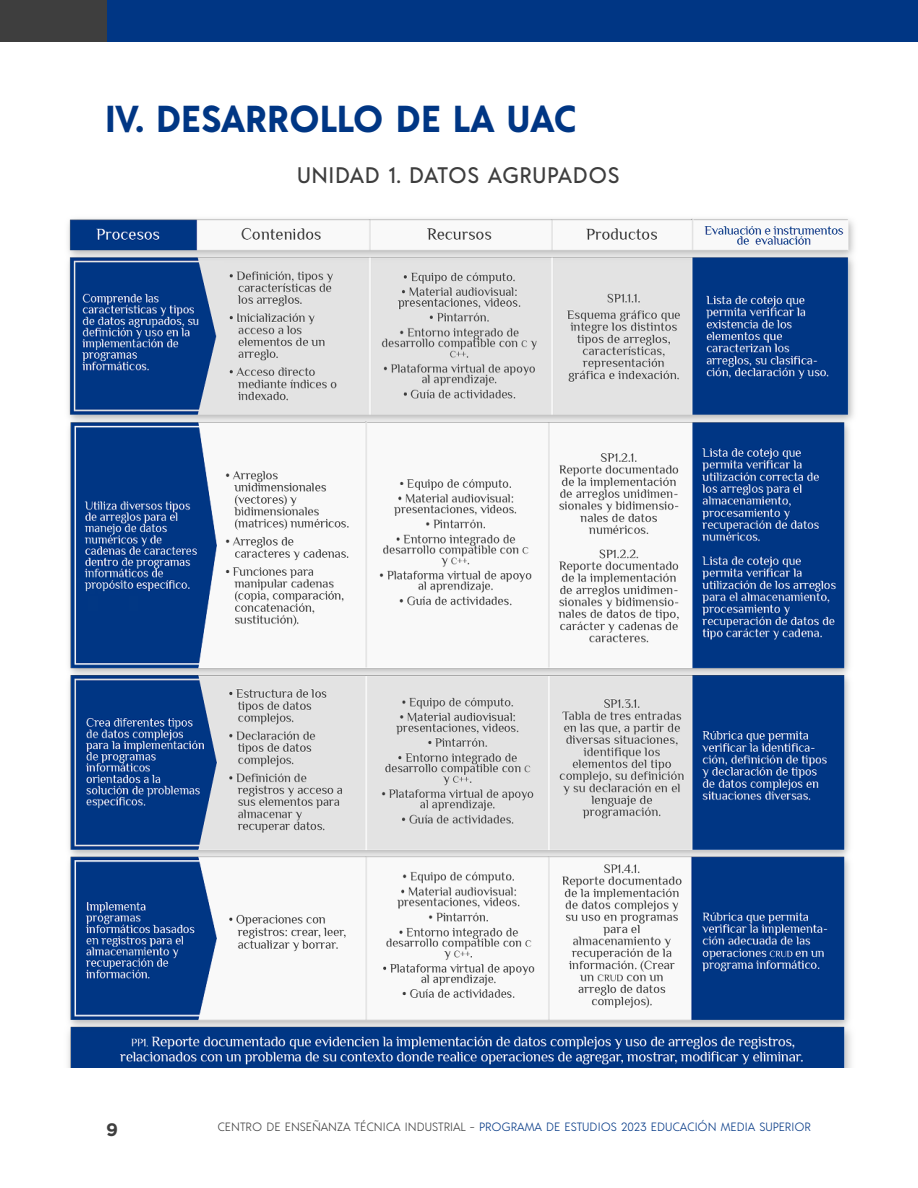
<style>
.page{position:relative;width:918px;height:1188px;background:#fff}
.page>*{position:absolute;margin:0;border:0;box-sizing:border-box;transform-origin:0 0}
.t1{font:700 37.5px "Acre";letter-spacing:-.005em;color:#003684}
.t2{font:500 22.5px "Acre";letter-spacing:.025em;color:#3d3d3d}
.t3{font:700 18px "Gotham";color:#3e3e3e}
.t4{font:300 12px "Acre";color:#003684}
.s1{color:#3e3e3e}
</style>
<div class="page">
<div style="left:107px;top:0;width:811px;height:42px;background:#003684"></div>
<div style="left:0;top:0;width:107px;height:42px;background:#3e3e3e"></div>
<img style="left:68px;top:218px;width:786px;height:849px">
<h1 class="t1" style="left:105px;top:92px;width:473px">IV. DESARROLLO DE LA UAC</h1>
<h2 class="t2" style="left:297px;top:159px;width:324px">UNIDAD 1. DATOS AGRUPADOS</h2>
<h3 class="t3" style="left:106px;top:1117px;width:13px">9</h3>
<p class="t4" style="left:217px;top:1119px;width:595px"><span class="s1">CENTRO DE ENSEÑANZA TÉCNICA INDUSTRIAL -</span> PROGRAMA DE ESTUDIOS 2023 EDUCACIÓN MEDIA SUPERIOR</p>
</div>
